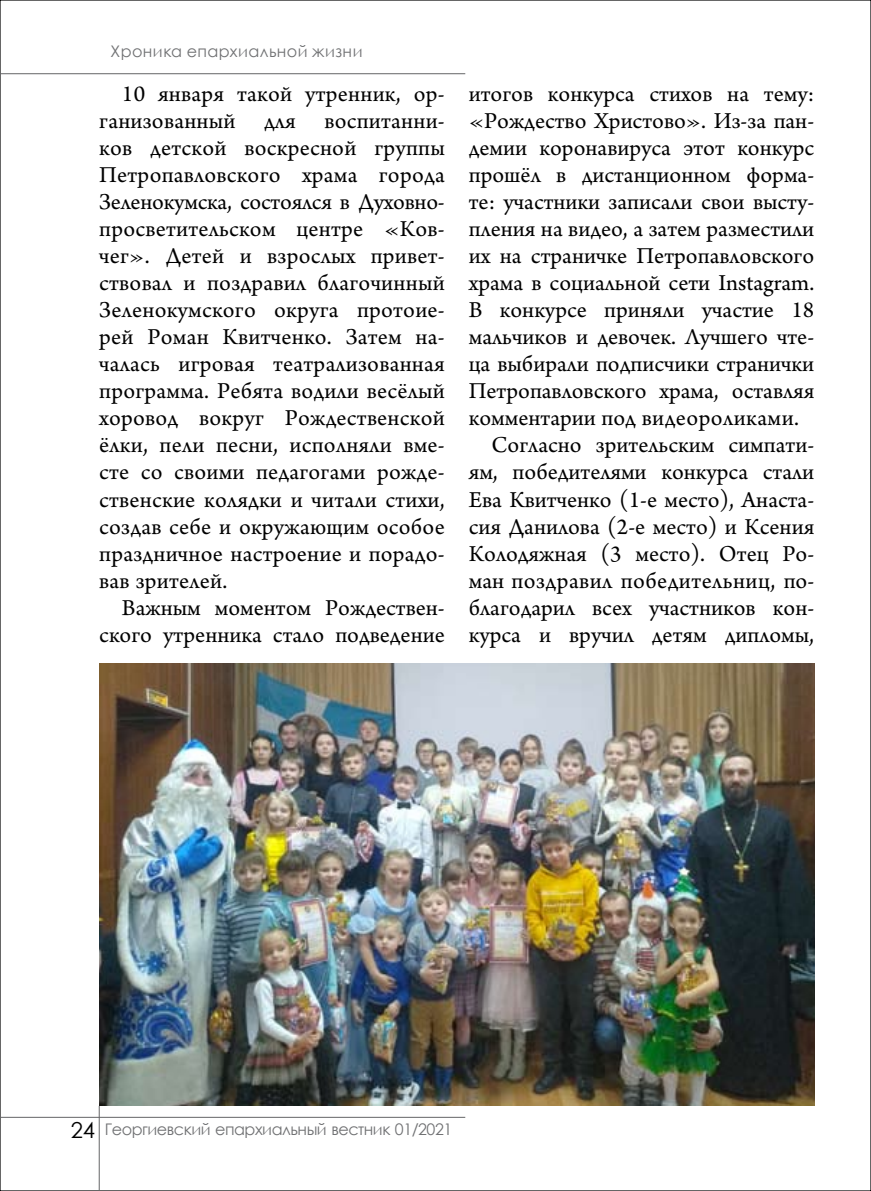
<style>
.page{position:relative;width:871px;height:1191px;background:#fff}
.page>*{position:absolute;margin:0;border:0;box-sizing:border-box;transform-origin:0 0}
.t1{font:24px/27px "Arno Pro";color:#000;text-align:justify}
.t2{font:24px "Arno Pro";letter-spacing:.02em;color:#000}
.t3{font:16px "Century Gothic";letter-spacing:-.03em;color:#707173}
.t4{font:16px "Century Gothic";letter-spacing:.025em;color:#707173}
.s1{font-size:22px;color:#000}
</style>
<div class="page">
<hr style="left:99px;top:1106px;width:1px;height:85px;background:#646567">
<hr style="left:0;top:1116px;width:465px;height:1px;background:#646567">
<hr style="left:0;top:73px;width:465px;height:1px;background:#646567">
<img style="left:99px;top:663px;width:715px;height:443px">
<p class="t4" style="left:111px;top:40px;width:253px">Хроника епархиальной жизни</p>
<p class="t1" style="left:99px;top:82px;width:347px;text-indent:23px">10 января такой утренник, ор&shy;ганизованный для воспитанни&shy;ков детской воскресной группы Петропавловского храма города Зеленокумска, состоялся в Духовно&shy;просветительском центре «Ков&shy;чег». Детей и взрослых привет&shy;ствовал и поздравил благочинный Зеленокумского округа протоие&shy;рей Роман Квитченко. Затем на&shy;чалась игровая театрализованная программа. Ребята водили весёлый хоровод вокруг Рождественской ёлки, пели песни, исполняли вме&shy;сте со своими педагогами рожде&shy;ственские колядки и читали стихи, создав себе и окружающим особое праздничное настроение и порадо&shy;вав зрителей.</p>
<p class="t1" style="left:99px;top:595px;width:347px;text-align:right">Важным моментом Рождествен&shy;ского утренника стало подведение</p>
<p class="t1" style="left:468px;top:82px;width:347px">итогов конкурса стихов на тему:</p>
<p class="t1" style="left:468px;top:109px;width:347px">«Рождество Христово». Из-за пан-</p>
<p class="t1" style="left:468px;top:136px;width:347px">демии коронавируса этот конкурс</p>
<p class="t1" style="left:468px;top:163px;width:347px">прошёл в дистанционном форма-</p>
<p class="t1" style="left:468px;top:190px;width:347px">те: участники записали свои высту-</p>
<p class="t1" style="left:468px;top:217px;width:347px">пления на видео, а затем разместили</p>
<p class="t1" style="left:468px;top:244px;width:347px">их на страничке Петропавловского</p>
<p class="t1" style="left:468px;top:271px;width:347px">храма в социальной сети Instagram.</p>
<p class="t1" style="left:468px;top:298px;width:347px">В конкурсе приняли участие 18</p>
<p class="t1" style="left:468px;top:325px;width:347px">мальчиков и девочек. Лучшего чте-</p>
<p class="t1" style="left:468px;top:352px;width:347px">ца выбирали подписчики странички</p>
<p class="t1" style="left:468px;top:379px;width:347px">Петропавловского храма, оставляя</p>
<p class="t1" style="left:468px;top:406px;width:332px">комментарии под видеороликами.</p>
<p class="t1" style="left:491px;top:433px;width:324px">Согласно зрительским симпати-</p>
<p class="t1" style="left:468px;top:460px;width:347px">ям, победителями конкурса стали</p>
<p class="t1" style="left:468px;top:487px;width:347px">Ева Квитченко (1-е место), Анаста-</p>
<p class="t1" style="left:468px;top:514px;width:347px">сия Данилова (2-е место) и Ксения</p>
<p class="t1" style="left:468px;top:541px;width:347px">Колодяжная (3 место). Отец Ро-</p>
<p class="t2" style="left:468px;top:566px;width:347px">ман поздравил победительниц, по-</p>
<p class="t1" style="left:468px;top:595px;width:347px">благодарил всех участников кон-</p>
<p class="t1" style="left:468px;top:622px;width:347px">курса и вручил детям дипломы,</p>
<p class="t3" style="left:71px;top:1118px;width:383px"><span class="s1">24</span> Георгиевский епархиальный вестник 01/2021</p>
</div>
